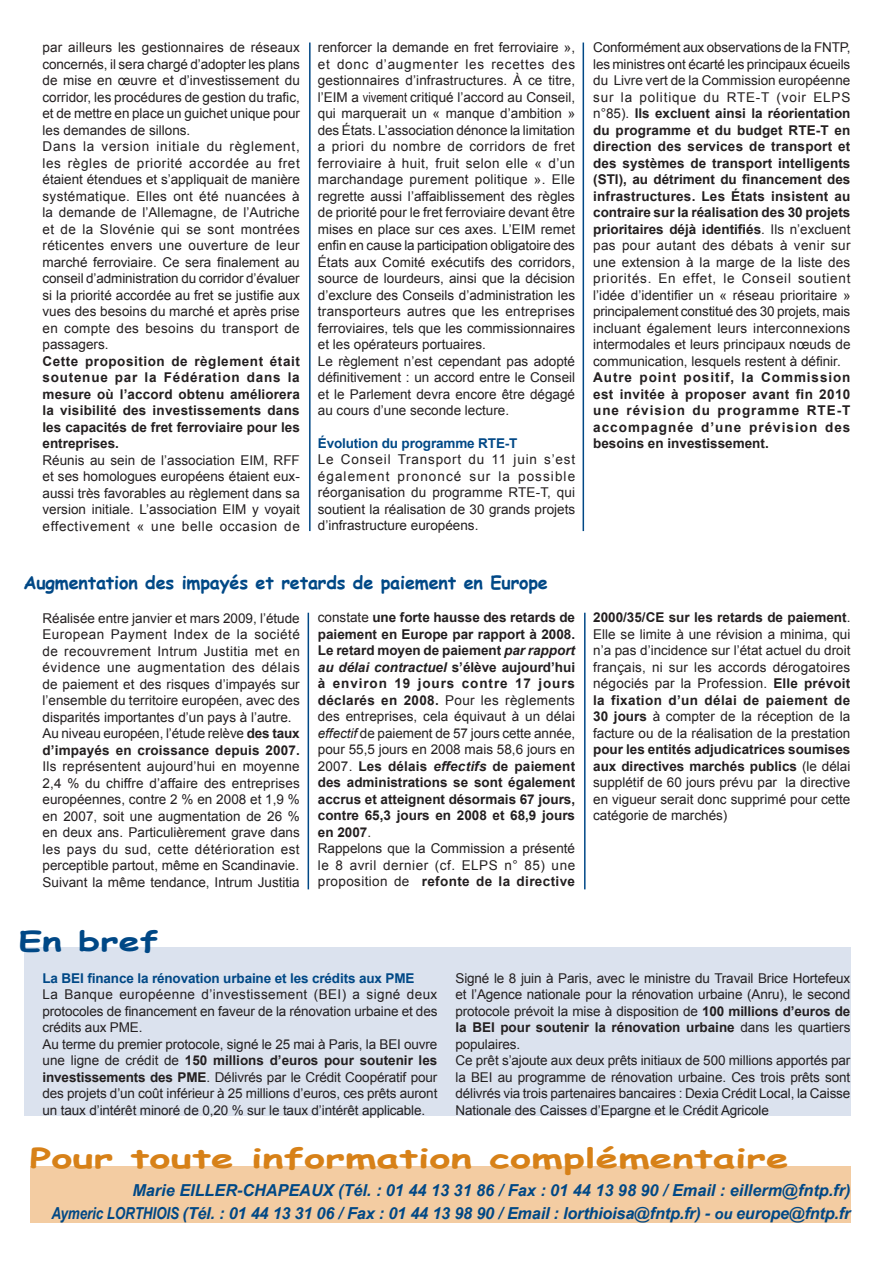
<style>
.page{position:relative;width:893px;height:1263px;background:#fff}
.page>*{position:absolute;margin:0;border:0;box-sizing:border-box;transform-origin:0 0}
.t1{font:700 27px "Comic Sans MS";color:#d78118;scale:1.5 1}
.t2{font:700 27px "Comic Sans MS";color:#004886;scale:1.4 1}
.t3{font:700 18px "Comic Sans MS";letter-spacing:-.01em;color:#004886}
.t4{font:italic 700 16.5px/22.5px "Arial Narrow";letter-spacing:-.01em;color:#004886;text-align:right;scale:1.2 1}
.t5{font:13.5px/16.5px "Arial";color:#231f20;text-align:justify}
.t6{font:700 13.5px/16.5px "Arial";color:#231f20;text-align:justify}
.t7{font:700 13.5px "Arial";letter-spacing:-.01em;color:#004886}
.s1{font-family:"Arial Narrow"}
.s2{font-weight:700}
.s3{font-weight:400}
.s4{font-style:italic}
.s5{font-weight:400;font-style:italic}
.s6{font-size:15px}
</style>
<div class="page">
<div style="left:30px;top:1166px;width:820px;height:57px;background:#f3cca2"></div>
<div style="left:24px;top:948px;width:826px;height:168px;background:#dbe2ee"></div>
<hr style="left:309px;top:43px;width:2px;height:488px;background:#004886">
<hr style="left:583px;top:43px;width:1px;height:488px;background:#004886">
<hr style="left:308px;top:613px;width:1px;height:276px;background:#004886">
<hr style="left:584px;top:613px;width:2px;height:276px;background:#004886">
<p class="t5" style="left:43px;top:39px;width:259px;text-align:left">par ailleurs les gestionnaires de réseaux concernés, il sera chargé d’adopter les plans de mise en œuvre et d’investissement du corridor, les procédures de gestion du trafic, et de mettre en place un guichet unique pour les demandes de sillons.<br>Dans la version initiale du règlement, les règles de priorité accordée au fret étaient étendues et s’appliquait de manière systématique. Elles ont été nuancées à la demande de l’Allemagne, de l’Autriche et de la Slovénie qui se sont montrées réticentes envers une ouverture de leur marché ferroviaire. Ce sera finalement au conseil d’administration du corridor d’évaluer si la priorité accordée au fret se justifie aux vues des besoins du marché et après prise en compte des besoins du transport de passagers.</p>
<p class="t6" style="left:43px;top:353px;width:259px">Cette proposition de règlement était soutenue par la Fédération dans la mesure où l’accord obtenu améliorera la visibilité des investissements dans les capacités de fret ferroviaire pour les entreprises.</p>
<p class="t5" style="left:43px;top:452px;width:259px">Réunis au sein de l’association EIM, RFF et ses homologues européens étaient eux&shy;aussi très favorables au règlement dans sa version initiale. L’association EIM y voyait effectivement « une belle occasion de</p>
<p class="t5" style="left:318px;top:39px;width:259px;text-align:left">renforcer la demande en fret ferroviaire », et donc d’augmenter les recettes des gestionnaires d’infrastructures. À ce titre, l’EIM a <span class="s1">vivement</span> critiqué l’accord au Conseil, qui marquerait un « manque d’ambition » des États. L’association dénonce la limitation a priori du nombre de corridors de fret ferroviaire à huit, fruit selon elle « d’un marchandage purement politique ». Elle regrette aussi l’affaiblissement des règles de priorité pour le fret ferroviaire devant être mises en place sur ces axes. L’EIM remet enfin en cause la participation obligatoire des États aux Comité exécutifs des corridors, source de lourdeurs, ainsi que la décision d’exclure des Conseils d’administration les transporteurs autres que les entreprises ferroviaires, tels que les commissionnaires et les opérateurs portuaires.<br>Le règlement n’est cependant pas adopté définitivement : un accord entre le Conseil et le Parlement devra encore être dégagé au cours d’une seconde lecture.</p>
<p class="t7" style="left:318px;top:434px;width:201px">Évolution du programme RTE-T</p>
<p class="t5" style="left:318px;top:451px;width:259px">Le Conseil Transport du 11 juin s’est également prononcé sur la possible réorganisation du programme RTE-T, qui soutient la réalisation de 30 grands projets d’infrastructure européens.</p>
<h2 class="t3" style="left:23px;top:569px;width:526px">Augmentation des impayés et retards de paiement en Europe</h2>
<p class="t5" style="left:593px;top:39px;width:259px">Conformément aux observations de la FNTP, les ministres ont écarté les principaux écueils du Livre vert de la Commission européenne sur la politique du RTE-T (voir ELPS n°85). <span class="s2">Ils excluent ainsi la réorientation du programme et du budget RTE-T en direction des services de transport et des systèmes de transport intelligents (STI), au détriment du financement des infrastructures. Les États insistent au contraire sur la réalisation des 30 projets prioritaires déjà identifiés</span>. Ils n’excluent pas pour autant des débats à venir sur une extension à la marge de la liste des priorités. En effet, le Conseil soutient l’idée d’identifier un « réseau prioritaire » principalement constitué des 30 projets, mais incluant également leurs interconnexions intermodales et leurs principaux nœuds de communication, lesquels restent à définir.</p>
<p class="t6" style="left:593px;top:369px;width:259px">Autre point positif, la Commission est invitée à proposer avant fin 2010 une révision du programme RTE-T accompagnée d’une prévision des besoins en investissement.</p>
<p class="t5" style="left:43px;top:610px;width:259px;text-align:left">Réalisée entre janvier et mars 2009, l’étude European Payment Index de la société de recouvrement Intrum Justitia met en évidence une augmentation des délais de paiement et des risques d’impayés sur l’ensemble du territoire européen, avec des disparités importantes d’un pays à l’autre.<br>Au niveau européen, l’étude relève <span class="s2">des taux d’impayés en croissance depuis 2007.</span></p>
<p class="t5" style="left:43px;top:758px;width:259px">Ils représentent aujourd’hui en moyenne 2,4 % du chiffre d’affaire des entreprises européennes, contre 2 % en 2008 et 1,9 % en 2007, soit une augmentation de 26 % en deux ans. Particulièrement grave dans les pays du sud, cette détérioration est perceptible partout, même en Scandinavie.<br>Suivant la même tendance, Intrum Justitia</p>
<h1 class="t2" style="left:18px;top:921px;width:102px">En bref</h1>
<p class="t6" style="left:318px;top:610px;width:259px;text-align:left"><span class="s3">constate</span> une forte hausse des retards de paiement en Europe par rapport à 2008.<br>Le retard moyen de paiement <span class="s4">par rapport au délai contractuel</span> s’élève aujourd’hui à environ 19 jours contre 17 jours déclarés en 2008. <span class="s3">Pour les règlements des entreprises, cela équivaut à un délai </span><span class="s5">effectif</span> <span class="s3">de paiement de 57 jours cette année, pour 55,5 jours en 2008 mais 58,6 jours en 2007.</span> Les délais <span class="s4">effectifs</span> de paiement des administrations se sont également accrus et atteignent désormais 67 jours, contre 65,3 jours en 2008 et 68,9 jours en 2007<span class="s3">.<br>Rappelons que la Commission a présenté le 8 avril dernier (cf. ELPS n° 85) une proposition de</span> refonte de la directive</p>
<p class="t5" style="left:593px;top:610px;width:259px"><span class="s2">2000/35/CE sur les retards de paiement</span>.<br>Elle se limite à une révision a minima, qui n’a pas d’incidence sur l’état actuel du droit français, ni sur les accords dérogatoires négociés par la Profession. <span class="s2">Elle prévoit la fixation d’un délai de paiement de 30 jours</span> à compter de la réception de la facture ou de la réalisation de la prestation</p>
<p class="t5" style="left:593px;top:741px;width:259px"><span class="s2">pour les entités adjudicatrices soumises aux directives marchés publics</span> (le délai supplétif de 60 jours prévu par la directive en vigueur serait donc supprimé pour cette catégorie de marchés)</p>
<p class="t7" style="left:43px;top:969px;width:373px">La BEI finance la rénovation urbaine et les crédits aux PME</p>
<p class="t5" style="left:43px;top:986px;width:396px;text-align:left">La Banque européenne d’investissement (BEI) a signé deux protocoles de financement en faveur de la rénovation urbaine et des crédits aux PME.<br>Au terme du premier protocole, signé le 25 mai à Paris, la BEI ouvre une ligne de crédit de <span class="s2">150 millions d’euros pour soutenir les investissements des PME</span>. Délivrés par le Crédit Coopératif pour des projets d’un coût inférieur à 25 millions d’euros, ces prêts auront un taux d’intérêt minoré de 0,20 % sur le taux d’intérêt applicable.</p>
<p class="t5" style="left:455px;top:970px;width:396px;text-align:left">Signé le 8 juin à Paris, avec le ministre du Travail Brice Hortefeux et l’Agence nationale pour la rénovation urbaine (Anru), le second protocole prévoit la mise à disposition de <span class="s2">100 millions d’euros de la BEI pour soutenir la rénovation urbaine</span> dans les quartiers populaires.<br>Ce prêt s’ajoute aux deux prêts initiaux de 500 millions apportés par la BEI au programme de rénovation urbaine. Ces trois prêts sont délivrés via trois partenaires bancaires : Dexia Crédit Local, la Caisse Nationale des Caisses d’Epargne et le Crédit Agricole</p>
<h1 class="t1" style="left:30px;top:1138px;width:507px">Pour toute information complémentaire</h1>
<p class="t4" style="left:51px;top:1178px;width:667px">Marie EILLER-CHAPEAUX (Tél. : 01 44 13 31 86 / Fax : 01 44 13 98 90 / Email : eillerm@fntp.fr)<br>Aymeric LORTHIOIS (Tél. : 01 44 13 31 06 / Fax : 01 44 13 98 90 / Email : lorthioisa@fntp.fr) - <span class="s6">ou</span> europe@fntp.fr</p>
</div>
